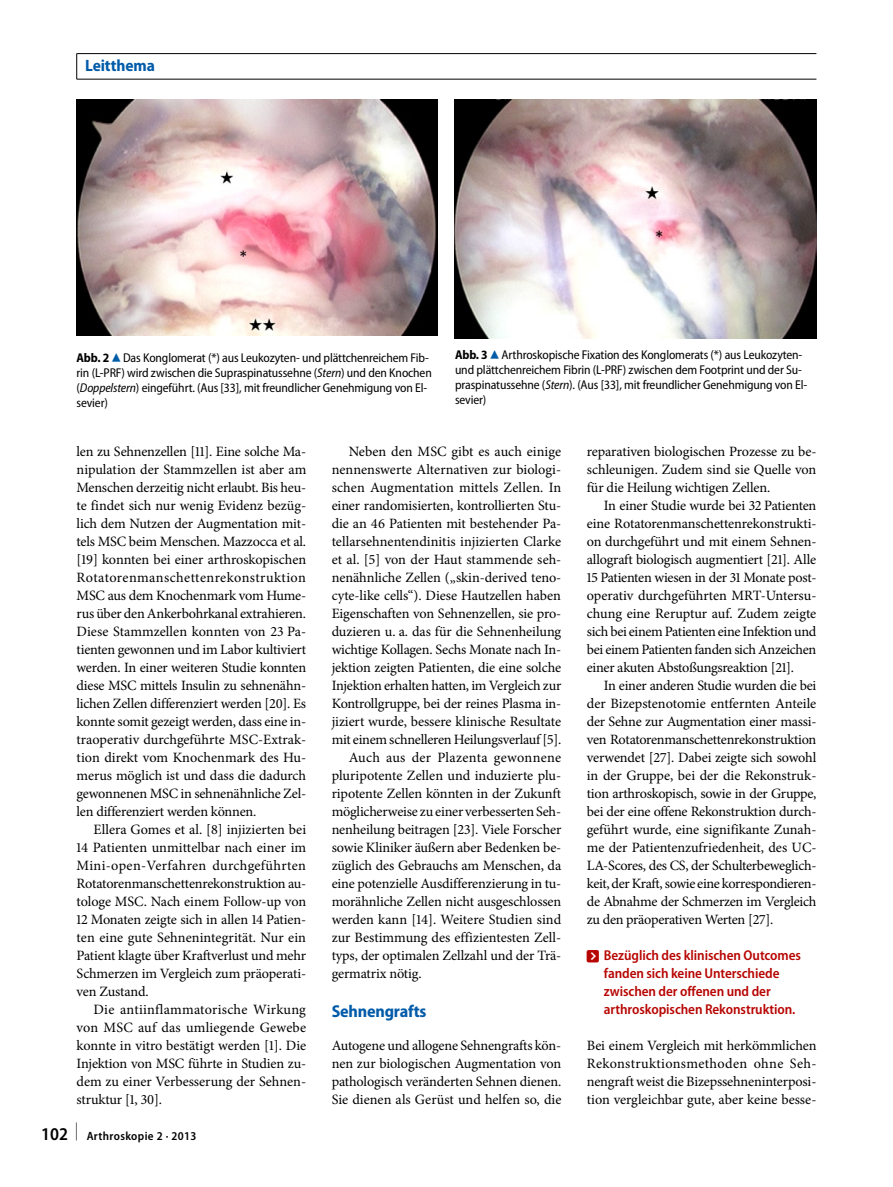
<style>
.page{position:relative;width:893px;height:1187px;background:#fff}
.page>*{position:absolute;margin:0;border:0;box-sizing:border-box;transform-origin:0 0}
._012_u1{font:700 semi-condensed 17.25px "Myriad Pro";letter-spacing:-.01em;color:#005ba9}
.t1{font:700 semi-condensed 16.5px "Myriad Pro";letter-spacing:-.005em;color:#005ba9}
._010_fliesstext_mit{font:14.25px/18px "Minion Pro";letter-spacing:-.015em;color:#000;text-align:justify}
._010_fliesstext_ohne{font:14.25px/18px "Minion Pro";letter-spacing:-.01em;color:#000;text-align:justify}
._017_important{font:600 semi-condensed 14.25px/18px "Myriad Pro";letter-spacing:-.005em;color:#b70502}
._024_abb_legende{font:semi-condensed 12.75px/15px "Myriad Pro";letter-spacing:-.01em;color:#000}
.t2{font:600 semi-condensed 12px "Myriad Pro";letter-spacing:.03em;color:#000}
.s1{font-weight:700}
.s2{font-family:"S Buttons";font-stretch:normal;font-size:14.25px;color:#005ca7}
.s3{font-style:italic}
.s4{font-size:18px}
.s5{font-family:"S Buttons";font-weight:400;font-stretch:normal;font-size:11.25px}
</style>
<div class="page">
<img style="left:77px;top:100px;width:361px;height:235px">
<img style="left:455px;top:100px;width:361px;height:238px">
<hr style="left:77px;top:53px;width:739px;height:1px;background:#000">
<svg style="left:76px;top:54px;width:1px;height:25px"></svg>
<hr style="left:77px;top:79px;width:739px;height:1px;background:#000">
<p class="t1" style="left:85px;top:57px;width:71px">Leitthema</p>
<p class="_024_abb_legende" style="left:77px;top:350px;width:357px"><span class="s1">Abb. 2</span><span class="s2">8</span>Das Konglomerat (*) aus Leukozyten- und plättchenreichem Fib&shy;rin (L-PRF) wird zwischen die Supraspinatussehne (<span class="s3">Stern</span>) und den Knochen (<span class="s3">Doppelstern</span>) eingeführt. (Aus [33], mit freundlicher Genehmigung von El&shy;sevier)</p>
<p class="_024_abb_legende" style="left:455px;top:347px;width:354px"><span class="s1">Abb. 3</span><span class="s2">8</span>Arthroskopische Fixation des Konglomerats (*) aus Leukozyten&shy;und plättchenreichem Fibrin (L-PRF) zwischen dem Footprint und der Su&shy;praspinatussehne (<span class="s3">Stern</span>). (Aus [33], mit freundlicher Genehmigung von El&shy;sevier)</p>
<p class="_010_fliesstext_ohne" style="left:77px;top:442px;width:231px">len zu Sehnenzellen [11]. Eine solche Ma&shy;nipulation der Stammzellen ist aber am Menschen derzeitig nicht erlaubt. Bis heu&shy;te findet sich nur wenig Evidenz bezüg&shy;lich dem Nutzen der Augmentation mit&shy;tels MSC beim Menschen. Mazzocca et al. [19] konnten bei einer arthroskopischen Rotatorenmanschettenrekonstruktion MSC aus dem Knochenmark vom Hume&shy;rus über den Ankerbohrkanal extrahieren.<br>Diese Stammzellen konnten von 23 Pa&shy;tienten gewonnen und im Labor kultiviert werden. In einer weiteren Studie konnten diese MSC mittels Insulin zu sehnenähn&shy;lichen Zellen differenziert werden [20]. Es konnte somit gezeigt werden, dass eine in&shy;traoperativ durchgeführte MSC-Extrak&shy;tion direkt vom Knochenmark des Hu&shy;merus möglich ist und dass die dadurch gewonnenen MSC in sehnenähnliche Zel&shy;len differenziert werden können.</p>
<p class="_010_fliesstext_mit" style="left:77px;top:820px;width:231px;text-indent:17px">Ellera Gomes et al. [8] injizierten bei 14 Patienten unmittelbar nach einer im Mini-open-Verfahren durchgeführten Rotatorenmanschettenrekonstruktion au&shy;tologe MSC. Nach einem Follow-up von 12 Monaten zeigte sich in allen 14 Patien&shy;ten eine gute Sehnenintegrität. Nur ein Patient klagte über Kraftverlust und mehr Schmerzen im Vergleich zum präoperati&shy;ven Zustand.</p>
<p class="_010_fliesstext_mit" style="left:77px;top:1000px;width:231px;text-indent:17px">Die antiinflammatorische Wirkung von MSC auf das umliegende Gewebe konnte in vitro bestätigt werden [1]. Die Injektion von MSC führte in Studien zu&shy;dem zu einer Verbesserung der Sehnen&shy;struktur [1, 30].</p>
<p class="t2" style="left:41px;top:1129px;width:157px"><span class="s4">102 </span><sup>|</sup> Arthroskopie 2 · 2013</p>
<p class="_010_fliesstext_mit" style="left:332px;top:442px;width:231px;text-indent:17px">Neben den MSC gibt es auch einige nennenswerte Alternativen zur biologi&shy;schen Augmentation mittels Zellen. In einer randomisierten, kontrollierten Stu&shy;die an 46 Patienten mit bestehender Pa&shy;tellarsehnentendinitis injizierten Clarke et al. [5] von der Haut stammende seh&shy;nenähnliche Zellen („skin-derived teno&shy;cyte-like cells“). Diese Hautzellen haben Eigenschaften von Sehnenzellen, sie pro&shy;duzieren u. a. das für die Sehnenheilung wichtige Kollagen. Sechs Monate nach In&shy;jektion zeigten Patienten, die eine solche Injektion erhalten hatten, im Vergleich zur Kontrollgruppe, bei der reines Plasma in&shy;jiziert wurde, bessere klinische Resultate mit einem schnelleren Heilungsverlauf [5].</p>
<p class="_010_fliesstext_mit" style="left:332px;top:748px;width:231px;text-indent:17px">Auch aus der Plazenta gewonnene pluripotente Zellen und induzierte plu&shy;ripotente Zellen könnten in der Zukunft möglicherweise zu einer verbesserten Seh&shy;nenheilung beitragen [23]. Viele Forscher sowie Kliniker äußern aber Bedenken be&shy;züglich des Gebrauchs am Menschen, da eine potenzielle Ausdifferenzierung in tu&shy;morähnliche Zellen nicht ausgeschlossen werden kann [14]. Weitere Studien sind zur Bestimmung des effizientesten Zell&shy;typs, der optimalen Zellzahl und der Trä&shy;germatrix nötig.</p>
<p class="_012_u1" style="left:332px;top:1001px;width:96px">Sehnengrafts</p>
<p class="_010_fliesstext_ohne" style="left:332px;top:1036px;width:231px">Autogene und allogene Sehnengrafts kön&shy;nen zur biologischen Augmentation von pathologisch veränderten Sehnen dienen.<br>Sie dienen als Gerüst und helfen so, die</p>
<p class="_010_fliesstext_ohne" style="left:587px;top:442px;width:231px">reparativen biologischen Prozesse zu be&shy;schleunigen. Zudem sind sie Quelle von für die Heilung wichtigen Zellen.</p>
<p class="_010_fliesstext_mit" style="left:587px;top:496px;width:231px;text-indent:17px">In einer Studie wurde bei 32 Patienten eine Rotatorenmanschettenrekonstrukti&shy;on durchgeführt und mit einem Sehnen&shy;allograft biologisch augmentiert [21]. Alle 15 Patienten wiesen in der 31 Monate post&shy;operativ durchgeführten MRT-Untersu&shy;chung eine Reruptur auf. Zudem zeigte sich bei einem Patienten eine Infektion und bei einem Patienten fanden sich Anzeichen einer akuten Abstoßungsreaktion [21].</p>
<p class="_010_fliesstext_mit" style="left:587px;top:676px;width:231px;text-indent:17px">In einer anderen Studie wurden die bei der Bizepstenotomie entfernten Anteile der Sehne zur Augmentation einer massi&shy;ven Rotatorenmanschettenrekonstruktion verwendet [27]. Dabei zeigte sich sowohl in der Gruppe, bei der die Rekonstruk&shy;tion arthroskopisch, sowie in der Gruppe, bei der eine offene Rekonstruktion durch&shy;geführt wurde, eine signifikante Zunah&shy;me der Patientenzufriedenheit, des UC-LA-Scores, des CS, der Schulterbeweglich&shy;keit, der Kraft, sowie eine korrespondieren&shy;de Abnahme der Schmerzen im Vergleich zu den präoperativen Werten [27].</p>
<p class="_017_important" style="left:604px;top:946px;width:199px;text-indent:-17px"><span class="s5">D</span> Bezüglich des klinischen Outcomes fanden sich keine Unterschiede zwischen der offenen und der arthroskopischen Rekonstruktion.</p>
<p class="_010_fliesstext_ohne" style="left:587px;top:1036px;width:231px">Bei einem Vergleich mit herkömmlichen Rekonstruktionsmethoden ohne Seh&shy;nengraft weist die Bizepssehneninterposi&shy;tion vergleichbar gute, aber keine besse-</p>
</div>
